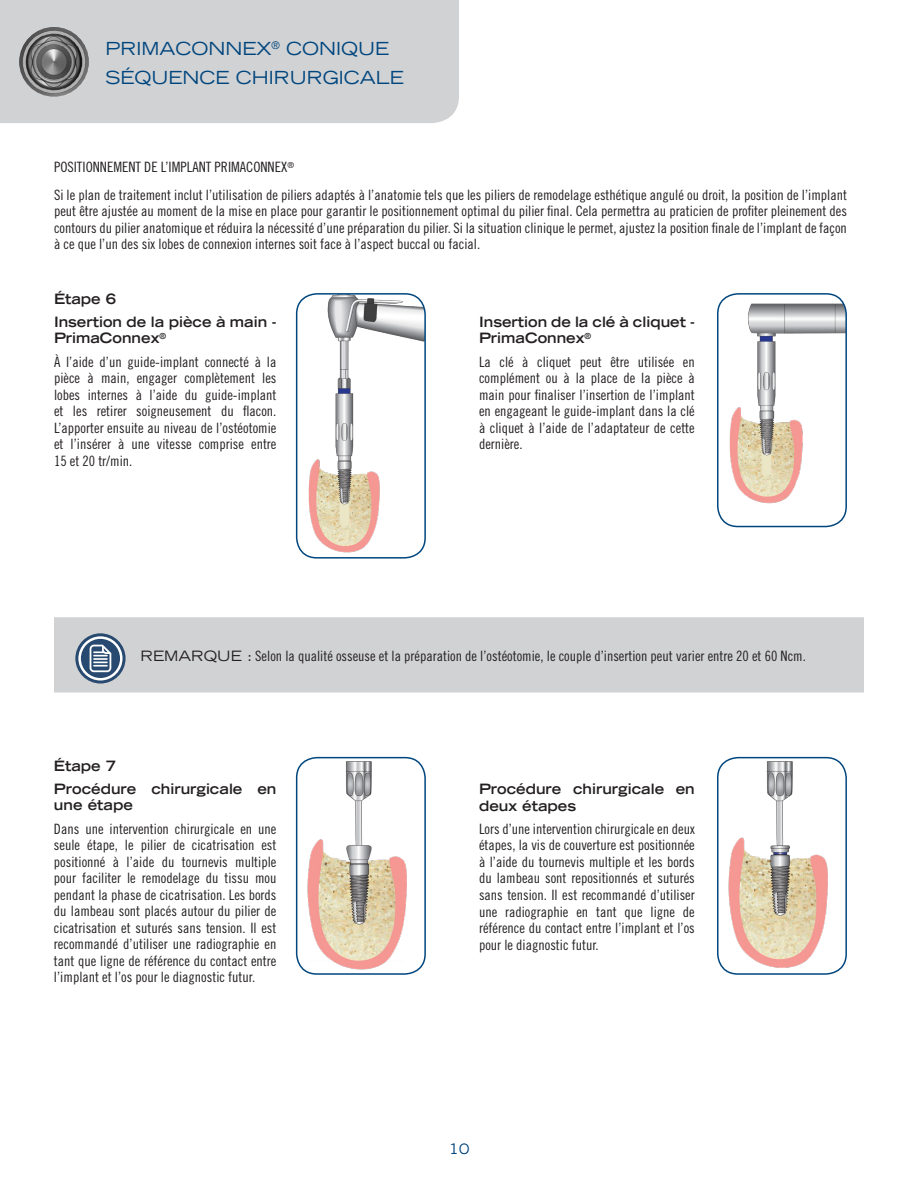
<style>
.page{position:relative;width:918px;height:1188px;background:#fff}
.page>*{position:absolute;margin:0;border:0;box-sizing:border-box;transform-origin:0 0}
.t1{font:expanded 18px/28.5px "Trade Gothic LT Std";color:#00467e}
.t2{font:14.25px/16.5px "Trade Gothic LT Std Cn 18";color:#231f20;text-align:justify}
.t3{font:700 expanded 14.25px/16.5px "Trade Gothic LT Std";color:#231f20}
.t4{font:expanded 14.25px "Trade Gothic LT Std";color:#00467e}
.s1{font-family:"Trade Gothic LT Std";font-stretch:expanded}
</style>
<div class="page">
<div style="left:0;top:0;width:459px;height:123px;background:#d1d2d4"></div>
<img style="left:19px;top:27px;width:70px;height:70px;border-radius:35px">
<div style="left:54px;top:617px;width:810px;height:76px;background:#d1d2d4"></div>
<svg style="left:75px;top:633px;width:51px;height:51px"></svg>
<svg style="left:78px;top:636px;width:45px;height:45px"></svg>
<svg style="left:81px;top:639px;width:39px;height:39px"></svg>
<svg style="left:90px;top:645px;width:21px;height:27px"></svg>
<img style="left:309px;top:294px;width:116px;height:262px">
<div style="left:296px;top:293px;width:130px;height:266px;border:2px solid #00467e;border-radius:20px"></div>
<img style="left:730px;top:303px;width:116px;height:201px">
<div style="left:717px;top:293px;width:130px;height:234px;border:2px solid #00467e;border-radius:20px"></div>
<img style="left:307px;top:759px;width:110px;height:215px">
<div style="left:296px;top:757px;width:130px;height:218px;border:2px solid #00467e;border-radius:20px"></div>
<img style="left:728px;top:759px;width:110px;height:215px">
<div style="left:717px;top:757px;width:130px;height:218px;border:2px solid #00467e;border-radius:20px"></div>
<p class="t1" style="left:105px;top:34px;width:300px">PRIMACONNEX<sup>®</sup> CONIQUE<br>SÉQUENCE CHIRURGICALE</p>
<p class="t2" style="left:54px;top:153px;width:795px;line-height:27.3px">POSITIONNEMENT DE L’IMPLANT PRIMACONNEX<sup>®<br></sup>Si le plan de traitement inclut l’utilisation de piliers adaptés à l’anatomie tels que les piliers de remodelage esthétique angulé ou droit, la position de l’implant</p>
<p class="t2" style="left:54px;top:203px;width:794px">peut être ajustée au moment de la mise en place pour garantir le positionnement optimal du pilier final. Cela permettra au praticien de profiter pleinement des contours du pilier anatomique et réduira la nécessité d’une préparation du pilier. Si la situation clinique le permet, ajustez la position finale de l’implant de façon à ce que l’un des six lobes de connexion internes soit face à l’aspect buccal ou facial.</p>
<p class="t3" style="left:54px;top:286px;width:224px;line-height:23.2px">Étape 6<br>Insertion de la pièce à main -</p>
<p class="t3" style="left:54px;top:330px;width:114px">PrimaConnex<sup>®</sup></p>
<p class="t2" style="left:54px;top:353px;width:224px">À l’aide d’un guide-implant connecté à la pièce à main, engager complètement les lobes internes à l’aide du guide-implant et les retirer soigneusement du flacon.<br>L’apporter ensuite au niveau de l’ostéotomie et l’insérer à une vitesse comprise entre 15 et 20 tr/min.</p>
<p class="t3" style="left:479px;top:313px;width:217px">Insertion de la clé à cliquet -<br>PrimaConnex<sup>®</sup></p>
<p class="t2" style="left:479px;top:353px;width:217px">La clé à cliquet peut être utilisée en complément ou à la place de la pièce à main pour finaliser l’insertion de l’implant en engageant le guide-implant dans la clé à cliquet à l’aide de l’adaptateur de cette dernière.</p>
<p class="t2" style="left:140px;top:647px;width:667px"><span class="s1">REMARQUE :</span> Selon la qualité osseuse et la préparation de l’ostéotomie, le couple d’insertion peut varier entre 20 et 60 Ncm.</p>
<p class="t3" style="left:54px;top:754px;width:224px;line-height:23.2px">Étape 7<br>Procédure chirurgicale en</p>
<p class="t3" style="left:54px;top:797px;width:80px">une étape</p>
<p class="t2" style="left:54px;top:820px;width:224px">Dans une intervention chirurgicale en une seule étape, le pilier de cicatrisation est positionné à l’aide du tournevis multiple pour faciliter le remodelage du tissu mou pendant la phase de cicatrisation. Les bords du lambeau sont placés autour du pilier de cicatrisation et suturés sans tension. Il est recommandé d’utiliser une radiographie en tant que ligne de référence du contact entre l’implant et l’os pour le diagnostic futur.</p>
<p class="t3" style="left:479px;top:780px;width:217px">Procédure chirurgicale en deux étapes</p>
<p class="t2" style="left:479px;top:820px;width:217px">Lors d’une intervention chirurgicale en deux étapes, la vis de couverture est positionnée à l’aide du tournevis multiple et les bords du lambeau sont repositionnés et suturés sans tension. Il est recommandé d’utiliser une radiographie en tant que ligne de référence du contact entre l’implant et l’os pour le diagnostic futur.</p>
<p class="t4" style="left:449px;top:1140px;width:22px">10</p>
</div>
